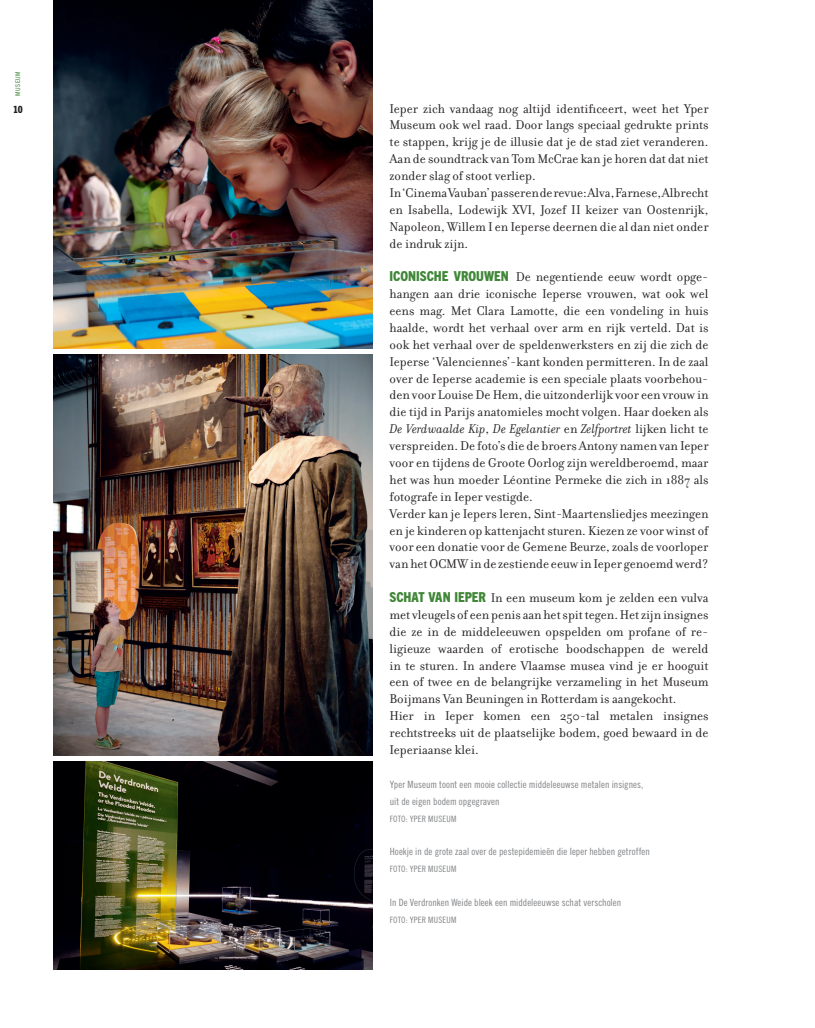
<style>
.page{position:relative;width:815px;height:1028px;background:#fff}
.page>*{position:absolute;margin:0;border:0;box-sizing:border-box;transform-origin:0 0}
.t1{font:13.75px/16.9px "Filosofia OT";color:#231f20}
.t2{font:10px/16.9px "Trade Gothic LT Std Cn 18";letter-spacing:.005em;color:#808285}
.t3{font:800 condensed 10px "Trade Gothic Next LT Pro";color:#231f20}
.t4{font:8.75px "Trade Gothic LT Std Cn 18";letter-spacing:.02em;color:#808285}
.t5{font:condensed 6.5px "Trade Gothic Next LT Pro";letter-spacing:.08em;color:#418738}
.s1{font-family:"Trade Gothic Next LT Pro";font-weight:800;font-stretch:condensed;color:#418738}
.s2{font-style:italic}
</style>
<div class="page">
<img style="left:53px;top:0;width:319px;height:349px">
<img style="left:53px;top:354px;width:319px;height:402px">
<img style="left:53px;top:761px;width:319px;height:208px">
<p class="t5" style="left:13px;top:96px;width:26px;rotate:-90deg">MUSEUM</p>
<p class="t3" style="left:13px;top:102px;width:11px">10</p>
<p class="t1" style="left:390px;top:100px;width:320px">Ieper zich vandaag nog altijd identificeert, weet het Yper Museum ook wel raad. Door langs speciaal gedrukte prints te stappen, krijg je de illusie dat je de stad ziet veranderen.<br>Aan de soundtrack van Tom McCrae kan je horen dat dat niet zonder slag of stoot verliep.<br>In ‘Cinema Vauban’ passeren de revue: Alva, Farnese, Albrecht en Isabella, Lodewijk XVI, Jozef II keizer van Oostenrijk, Napoleon, Willem I en Ieperse deernen die al dan niet onder de indruk zijn.</p>
<p class="t1" style="left:390px;top:269px;width:320px"><span class="s1">ICONISCHE VROUWEN</span> De negentiende eeuw wordt opge&shy;hangen aan drie iconische Ieperse vrouwen, wat ook wel eens mag. Met Clara Lamotte, die een vondeling in huis haalde, wordt het verhaal over arm en rijk verteld. Dat is ook het verhaal over de speldenwerksters en zij die zich de Ieperse ‘Valenciennes’-kant konden permitteren. In de zaal over de Ieperse academie is een speciale plaats voorbehou&shy;den voor Louise De Hem, die uitzonderlijk voor een vrouw in die tijd in Parijs anatomieles mocht volgen. Haar doeken als <span class="s2">De Verdwaalde Kip</span>, <span class="s2">De Egelantier</span> en <span class="s2">Zelfportret</span> lijken licht te verspreiden. De foto’s die de broers Antony namen van Ieper voor en tijdens de Groote Oorlog zijn wereldberoemd, maar het was hun moeder Léontine Permeke die zich in 1887 als fotografe in Ieper vestigde.<br>Verder kan je Iepers leren, Sint-Maartensliedjes meezingen en je kinderen op kattenjacht sturen. Kiezen ze voor winst of voor een donatie voor de Gemene Beurze, zoals de voorloper van het OCMW in de zestiende eeuw in Ieper genoemd werd?</p>
<p class="t1" style="left:390px;top:589px;width:320px"><span class="s1">SCHAT VAN IEPER</span> In een museum kom je zelden een vulva met vleugels of een penis aan het spit tegen. Het zijn insignes die ze in de middeleeuwen opspelden om profane of re&shy;ligieuze waarden of erotische boodschappen de wereld in te sturen. In andere Vlaamse musea vind je er hooguit een of twee en de belangrijke verzameling in het Museum Boijmans Van Beuningen in Rotterdam is aangekocht.<br>Hier in Ieper komen een 250-tal metalen insignes rechtstreeks uit de plaatselijke bodem, goed bewaard in de Ieperiaanse klei.</p>
<p class="t2" style="left:390px;top:775px;width:255px">Yper Museum toont een mooie collectie middeleeuwse metalen insignes, uit de eigen bodem opgegraven</p>
<p class="t4" style="left:390px;top:813px;width:68px">FOTO: YPER MUSEUM</p>
<p class="t2" style="left:390px;top:843px;width:262px">Hoekje in de grote zaal over de pestepidemieën die Ieper hebben getroffen</p>
<p class="t4" style="left:390px;top:864px;width:68px">FOTO: YPER MUSEUM</p>
<p class="t2" style="left:390px;top:894px;width:233px">In De Verdronken Weide bleek een middeleeuwse schat verscholen</p>
<p class="t4" style="left:390px;top:914px;width:68px">FOTO: YPER MUSEUM</p>
</div>
